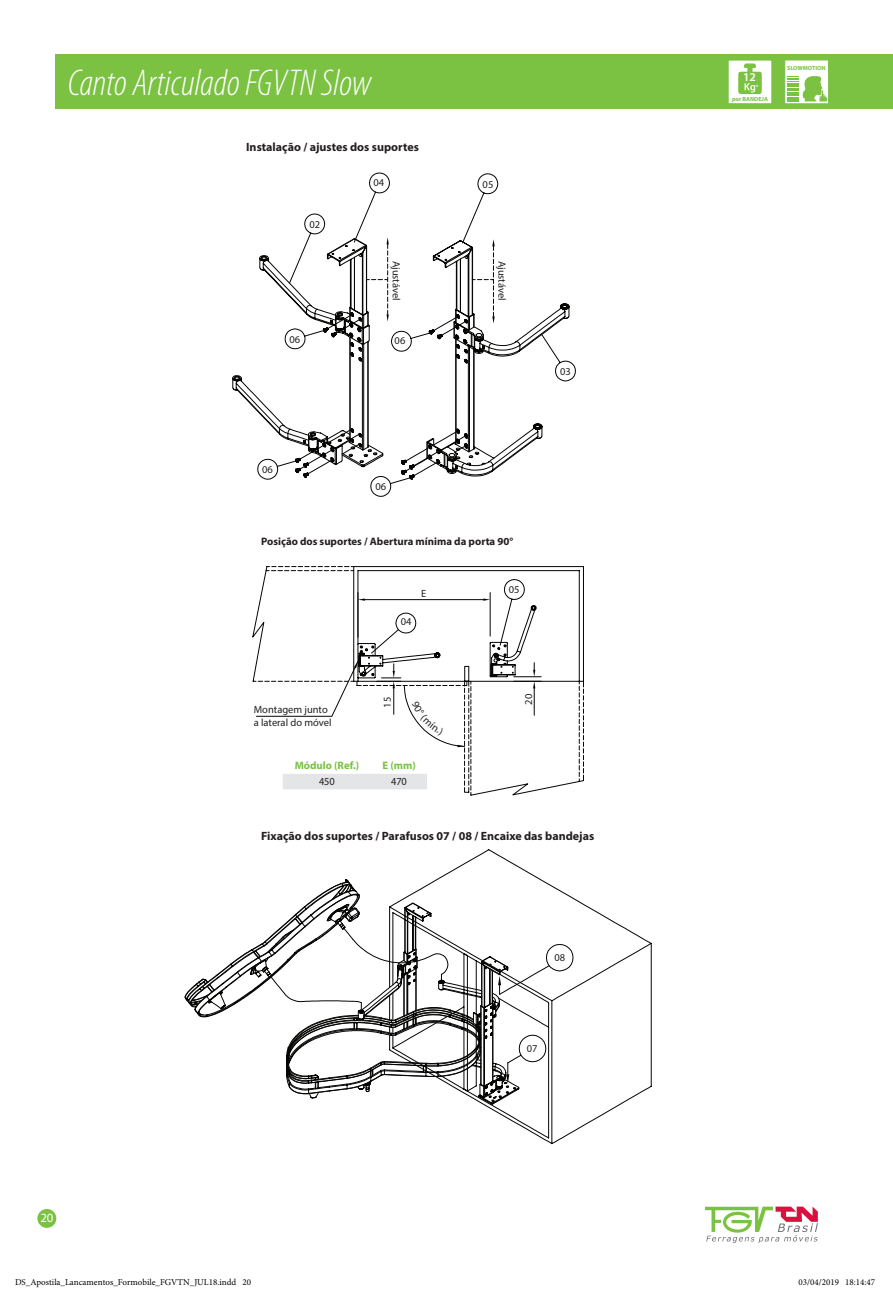
<style>
.page{position:relative;width:893px;height:1290px;background:#fff}
.page>*{position:absolute;margin:0;border:0;box-sizing:border-box;transform-origin:0 0}
.t1{font:italic 300 condensed 37.5px "Myriad Pro";color:#fff}
.t2{font:12.75px "Myriad Pro";color:#fff}
.t3{font:700 12px "Myriad Pro";color:#231f20}
.t4{font:600 12px "Myriad Pro";color:#fff}
.t5{font:700 10.8px "Myriad Pro";color:#231f20}
.t6{font:700 10.8px "Myriad Pro";color:#79c142}
.t7{font:10.8px "Myriad Pro";letter-spacing:-.02em;color:#231f20;scale:.96 1}
.t8{font:10.5px/12.6px "Myriad Pro";color:#231f20}
.t9{font:9px "Minion Pro";color:#000}
.t10{font:700 6px "Myriad Pro";color:#7bc142}
</style>
<div class="page">
<div style="left:37px;top:1209px;width:19px;height:19px;background:#7bc142;border-radius:50%"></div>
<div style="left:55px;top:55px;width:838px;height:54px;background:#7bc142"></div>
<svg style="left:187px;top:849px;width:465px;height:295px"></svg>
<svg style="left:232px;top:173px;width:344px;height:324px"></svg>
<svg style="left:270px;top:927px;width:303px;height:168px"></svg>
<div style="left:784px;top:60px;width:45px;height:44px;background:#fff;border:1px solid #7bc142"></div>
<svg style="left:787px;top:76px;width:40px;height:25px"></svg>
<div style="left:728px;top:60px;width:44px;height:44px;background:#fff"></div>
<div style="left:728px;top:60px;width:44px;height:44px;border:1px solid #7bc142"></div>
<svg style="left:738px;top:63px;width:24px;height:32px"></svg>
<svg style="left:705px;top:1206px;width:113px;height:37px"></svg>
<svg style="left:252px;top:566px;width:332px;height:230px"></svg>
<h1 class="t1" style="left:68px;top:62px;width:305px">Canto Articulado FGVTN Slow</h1>
<p class="t3" style="left:246px;top:139px;width:174px">Instalação / ajustes dos suportes</p>
<p class="t8" style="left:309px;top:218px;width:12px">02</p>
<p class="t8" style="left:374px;top:176px;width:12px">04</p>
<p class="t8" style="left:483px;top:178px;width:12px">05</p>
<p class="t8" style="left:403px;top:261px;width:42px;rotate:90deg">Ajustável</p>
<p class="t8" style="left:509px;top:261px;width:42px;rotate:90deg">Ajustável</p>
<p class="t8" style="left:289px;top:332px;width:12px">06</p>
<p class="t8" style="left:395px;top:334px;width:12px">06</p>
<p class="t8" style="left:560px;top:365px;width:12px">03</p>
<p class="t8" style="left:262px;top:463px;width:12px">06</p>
<p class="t8" style="left:375px;top:480px;width:12px">06</p>
<p class="t5" style="left:261px;top:535px;width:254px">Posição dos suportes / Abertura mínima da porta 90°</p>
<p class="t8" style="left:254px;top:703px;width:79px">Montagem junto a lateral do móvel</p>
<p class="t8" style="left:401px;top:615px;width:12px">04</p>
<p class="t8" style="left:421px;top:587px;width:7px">E</p>
<p class="t8" style="left:509px;top:583px;width:12px">05</p>
<p class="t8" style="left:381px;top:708px;width:12px;rotate:-90deg">15</p>
<p class="t8" style="left:522px;top:705px;width:12px;rotate:-90deg">20</p>
<p class="t6" style="left:295px;top:758px;width:66px">Módulo (Ref.)</p>
<p class="t6" style="left:382px;top:758px;width:35px">E (mm)</p>
<p class="t7" style="left:319px;top:774px;width:18px">450</p>
<p class="t7" style="left:391px;top:774px;width:18px">470</p>
<p class="t3" style="left:261px;top:828px;width:335px">Fixação dos suportes / Parafusos 07 / 08 / Encaixe das bandejas</p>
<p class="t8" style="left:554px;top:951px;width:12px">08</p>
<p class="t8" style="left:527px;top:1042px;width:12px">07</p>
<p class="t2" style="left:40px;top:1210px;width:15px">20</p>
<p class="t4" style="left:743px;top:69px;width:14px">12</p>
<p class="t10" style="left:732px;top:95px;width:37px">por BANDEJA</p>
<p class="t10" style="left:787px;top:64px;width:40px">SLOWMOTION</p>
<p class="t9" style="left:15px;top:1276px;width:238px">DS_Apostila_Lancamentos_Formobile_FGVTN_JUL18.indd 20</p>
<p class="t9" style="left:798px;top:1276px;width:78px">03/04/2019 18:14:47</p>
</div>
